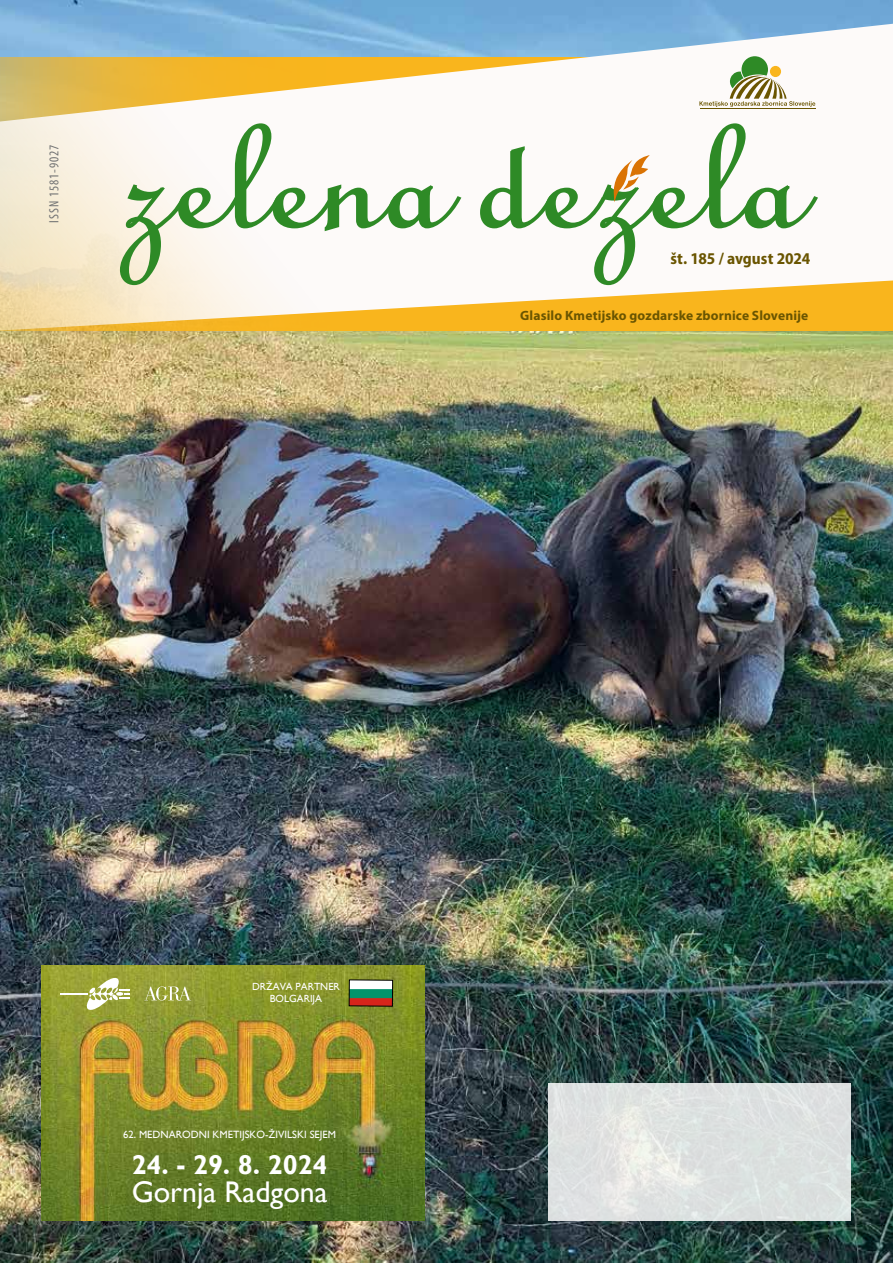
<style>
.page{position:relative;width:893px;height:1263px;background:#fff}
.page>*{position:absolute;margin:0;border:0;box-sizing:border-box;transform-origin:0 0}
.t1{font:29.85px "Gill Sans";color:#fff}
.t2{font:700 27.15px "Gill Sans";color:#fff}
.t3{font:700 semi-condensed 16.5px "Myriad Pro";letter-spacing:-.01em;color:#6a5501}
.t4{font:700 13.5px "Myriad Pro";letter-spacing:.01em;color:#6a5501}
.t5{font:condensed 13.5px "Myriad Pro";letter-spacing:.075em;color:#707172}
.t6{font:10.5px "Gill Sans";color:#fff}
.t7{font:10.35px/12.5px "Gill Sans";color:#fff;text-align:center}
</style>
<div class="page">
<img style="left:0;top:0;width:893px;height:1263px">
<img style="left:42px;top:965px;width:382px;height:255px">
<svg style="left:60px;top:976px;width:70px;height:34px"></svg>
<svg style="left:144px;top:986px;width:47px;height:14px"></svg>
<img style="left:351px;top:982px;width:40px;height:22px">
<div style="left:349px;top:980px;width:44px;height:26px;border:1px solid #000"></div>
<svg style="left:0;top:19px;width:893px;height:317px"></svg>
<svg style="left:119px;top:122px;width:344px;height:165px"></svg>
<svg style="left:479px;top:122px;width:339px;height:165px"></svg>
<svg style="left:548px;top:1083px;width:302px;height:137px;background:#dfe2e1"></svg>
<hr style="left:699px;top:108px;width:116px;height:1px;background:#6a5501">
<svg style="left:699px;top:56px;width:116px;height:51px"></svg>
<p class="t5" style="left:46px;top:223px;width:80px;rotate:-90deg">ISSN 1581-9027</p>
<p class="t3" style="left:671px;top:249px;width:141px">št. 185 / avgust 2024</p>
<p class="t4" style="left:520px;top:307px;width:290px">Glasilo Kmetijsko gozdarske zbornice Slovenije</p>
<p class="t7" style="left:252px;top:980px;width:89px">DRŽAVA PARTNER<br>BOLGARIJA</p>
<p class="t6" style="left:123px;top:1129px;width:214px">62. MEDNARODNI KMETIJSKO-ŽIVILSKI SEJEM</p>
<h2 class="t2" style="left:132px;top:1148px;width:197px">24. - 29. 8. 2024</h2>
<h1 class="t1" style="left:132px;top:1174px;width:197px">Gornja Radgona</h1>
</div>
